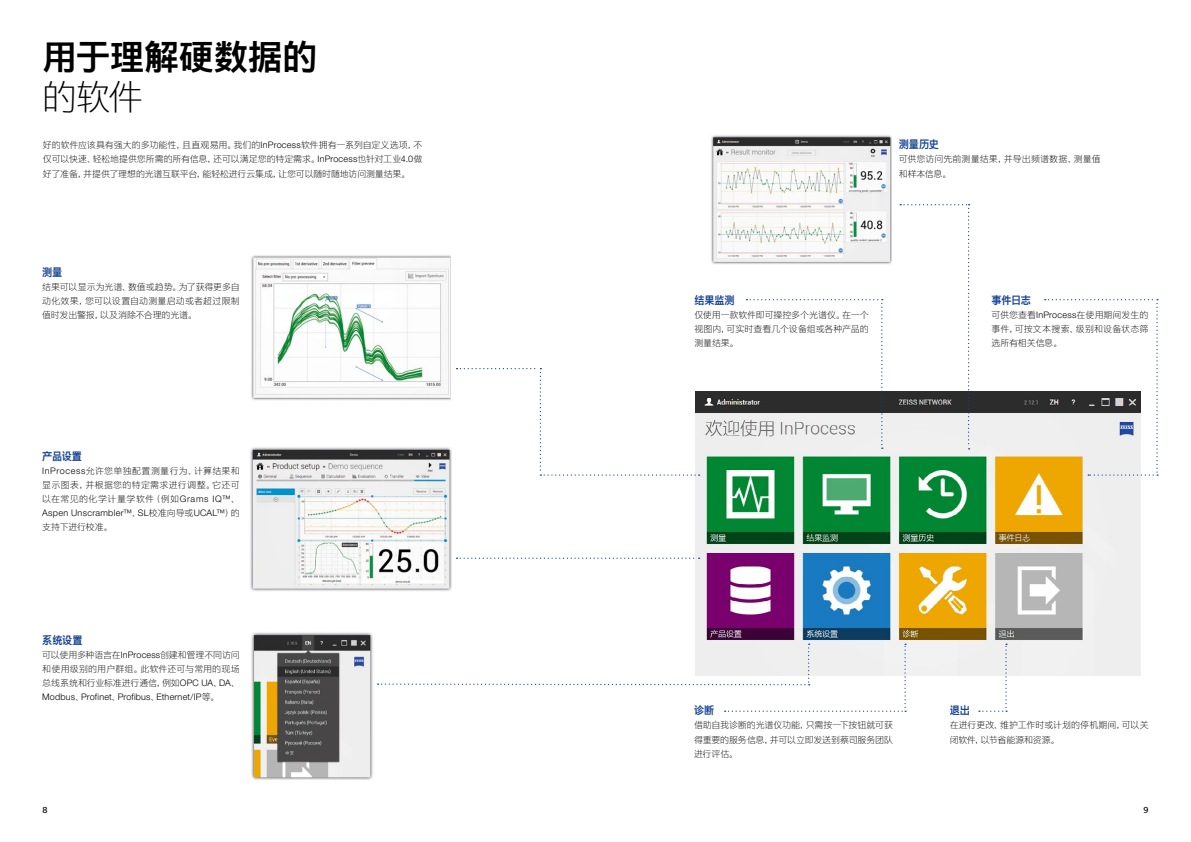
<style>
.page{position:relative;width:1191px;height:842px;background:#fff}
.page>*{position:absolute;margin:0;border:0;box-sizing:border-box;transform-origin:0 0}
.t1{font:35px "M Ying Hei PRC W7";letter-spacing:-.02em;color:#000}
.t2{font:35px "M Ying Hei PRC W3";color:#000}
.t3{font:11px "M Ying Hei PRC W7";letter-spacing:-.02em;color:#134094;scale:.92 1}
.t4{font:9px/14.1px "M Ying Hei PRC W3";letter-spacing:-.005em;color:#000;text-align:justify}
.t5{font:500 9px "ZEISS Frutiger Next W1 G";color:#000}
</style>
<div class="page">
<img style="left:711px;top:135px;width:180px;height:129px">
<img style="left:695px;top:392px;width:445px;height:283px">
<img style="left:251px;top:632px;width:122px;height:147px">
<img style="left:250px;top:447px;width:202px;height:144px">
<img style="left:251px;top:255px;width:199px;height:145px">
<svg style="left:456px;top:368px;width:243px;height:108px"></svg>
<svg style="left:456px;top:558px;width:243px;height:1px"></svg>
<svg style="left:378px;top:644px;width:528px;height:68px"></svg>
<svg style="left:979px;top:644px;width:28px;height:68px"></svg>
<svg style="left:900px;top:204px;width:69px;height:245px"></svg>
<svg style="left:1044px;top:299px;width:114px;height:177px"></svg>
<svg style="left:746px;top:299px;width:137px;height:150px"></svg>
<h1 class="t1" style="left:42px;top:35px;width:277px">用于理解硬数据的</h1>
<h1 class="t2" style="left:42px;top:75px;width:102px">的软件</h1>
<p class="t4" style="left:43px;top:138px;width:381px">好的软件应该具有强大的多功能性，且直观易用。我们的InProcess软件拥有一系列自定义选项，不仅可以快速、轻松地提供您所需的所有信息，还可以满足您的特定需求。InProcess也针对工业4.0做好了准备，并提供了理想的光谱互联平台，能轻松进行云集成，让您可以随时随地访问测量结果。</p>
<p class="t3" style="left:42px;top:265px;width:23px">测量</p>
<p class="t4" style="left:42px;top:279px;width:199px">结果可以显示为光谱、数值或趋势。为了获得更多自动化效果，您可以设置自动测量启动或者超过限制值时发出警报，以及消除不合理的光谱。</p>
<p class="t3" style="left:42px;top:449px;width:45px">产品设置</p>
<p class="t4" style="left:42px;top:463px;width:199px">InProcess允许您单独配置测量行为、计算结果和显示图表，并根据您的特定需求进行调整。它还可以在常见的化学计量学软件（例如Grams IQ™、Aspen Unscrambler™、SL校准向导或UCAL™）的支持下进行校准。</p>
<p class="t3" style="left:42px;top:633px;width:45px">系统设置</p>
<p class="t4" style="left:42px;top:647px;width:199px">可以使用多种语言在InProcess创建和管理不同访问和使用级别的用户群组。此软件还可与常用的现场总线系统和行业标准进行通信，例如OPC UA、DA、Modbus、Profinet、Profibus、Ethernet/IP等。</p>
<p class="t3" style="left:899px;top:138px;width:45px">测量历史</p>
<p class="t4" style="left:899px;top:152px;width:203px">可供您访问先前测量结果，并导出频谱数据、测量值和样本信息。</p>
<p class="t3" style="left:694px;top:293px;width:45px">结果监测</p>
<p class="t4" style="left:694px;top:308px;width:176px">仅使用一款软件即可操控多个光谱仪。在一个视图内，可实时查看几个设备组或各种产品的测量结果。</p>
<p class="t3" style="left:991px;top:293px;width:44px">事件日志</p>
<p class="t4" style="left:991px;top:308px;width:158px">可供您查看InProcess在使用期间发生的事件，可按文本搜索、级别和设备状态筛选所有相关信息。</p>
<p class="t3" style="left:694px;top:704px;width:23px">诊断</p>
<p class="t4" style="left:694px;top:718px;width:200px">借助自我诊断的光谱仪功能，只需按一下按钮就可获得重要的服务信息，并可以立即发送到蔡司服务团队进行评估。</p>
<p class="t3" style="left:949px;top:704px;width:23px">退出</p>
<p class="t4" style="left:949px;top:718px;width:201px">在进行更改、维护工作时或计划的停机期间，可以关闭软件，以节省能源和资源。</p>
<p class="t5" style="left:43px;top:804px;width:7px">8</p>
<p class="t5" style="left:1143px;top:804px;width:7px">9</p>
</div>
